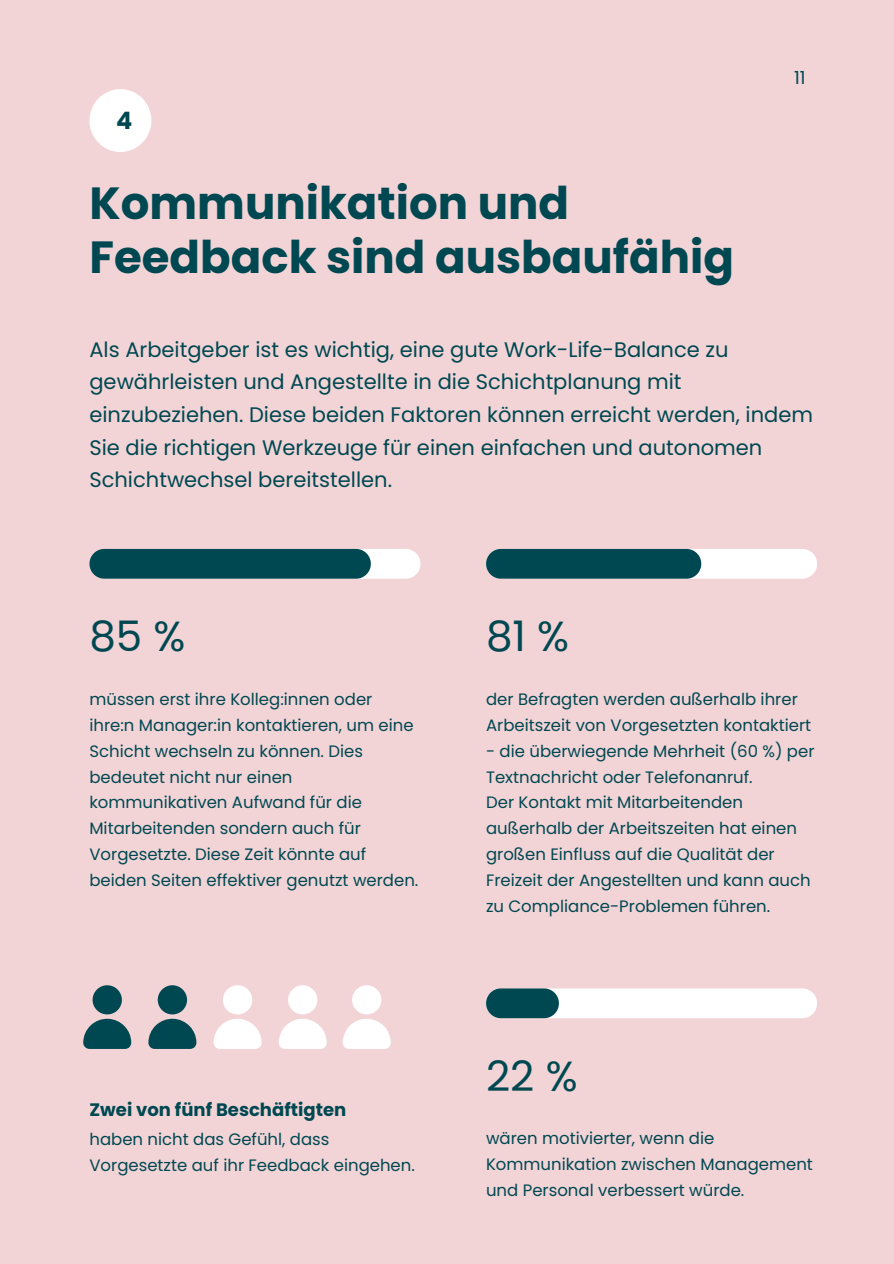
<style>
.page{position:relative;width:894px;height:1264px;background:#fff}
.page>*{position:absolute;margin:0;border:0;box-sizing:border-box;transform-origin:0 0}
.t1{font:700 45px/54px "Poppins";color:#004851}
.t2{font:42px "Poppins";color:#004851}
.t3{font:700 24px "Poppins";color:#004851}
.t4{font:21px/32.7px "Poppins";color:#004851}
.t5{font:700 18px "Poppins";color:#004851}
.t6{font:18px "Poppins";color:#004851}
.t7{font:16.5px/26px "Poppins";color:#004851}
</style>
<div class="page">
<div style="left:0;top:0;width:893px;height:1263px;background:#f2d4d7"></div>
<div style="left:89px;top:89px;width:62px;height:63px;background:#fff;border-radius:50%"></div>
<svg style="left:486px;top:549px;width:330px;height:29px;background:#5c8a8f"></svg>
<svg style="left:89px;top:549px;width:331px;height:29px;background:#2a656d"></svg>
<svg style="left:486px;top:988px;width:330px;height:30px;background:#cbd9db"></svg>
<svg style="left:83px;top:985px;width:48px;height:63px"></svg>
<svg style="left:148px;top:985px;width:48px;height:63px"></svg>
<svg style="left:213px;top:985px;width:48px;height:63px"></svg>
<svg style="left:279px;top:985px;width:47px;height:63px"></svg>
<svg style="left:343px;top:985px;width:47px;height:63px"></svg>
<p class="t3" style="left:116px;top:103px;width:18px">4</p>
<p class="t1" style="left:89px;top:176px;width:645px">Kommunikation und<br>Feedback sind ausbaufähig</p>
<p class="t6" style="left:793px;top:66px;width:13px">11</p>
<p class="t4" style="left:89px;top:333px;width:725px">Als Arbeitgeber ist es wichtig, eine gute Work-Life-Balance zu gewährleisten und Angestellte in die Schichtplanung mit einzubeziehen. Diese beiden Faktoren können erreicht werden, indem Sie die richtigen Werkzeuge fü r einen einfachen und autonomen Schichtwechsel bereitstellen.</p>
<p class="t2" style="left:89px;top:607px;width:98px">85 %</p>
<p class="t7" style="left:89px;top:686px;width:330px">müssen erst ihre Kolleg:innen oder ihre:n Manager:in kontaktieren, um eine Schicht wechseln zu können. Dies bedeutet nicht nur einen kommunikativen Aufwand für die Mitarbeitenden sondern auch für Vorgesetzte. Diese Zeit könnte auf beiden Seiten effektiver genutzt werden.</p>
<p class="t5" style="left:89px;top:1097px;width:258px">Zwei von fünf Beschäftigten</p>
<p class="t7" style="left:89px;top:1125px;width:241px">haben nicht das Gefühl, dass</p>
<p class="t7" style="left:89px;top:1151px;width:327px">Vorgesetzte auf ihr Feedback eingehen.</p>
<p class="t2" style="left:486px;top:607px;width:85px">81 %</p>
<p class="t7" style="left:486px;top:686px;width:326px">der Befragten werden außerhalb ihrer<br>Arbeitszeit von Vorgesetzten kontaktiert</p>
<p class="t7" style="left:486px;top:738px;width:330px">- die ü berwiegende Mehrheit (60 %) per<br>Textnachricht oder Telefonanruf.</p>
<p class="t7" style="left:486px;top:789px;width:326px">Der Kontakt mit Mitarbeitenden außerhalb der Arbeitszeiten hat einen großen Einfluss auf die Qualität der Freizeit der Angestellten und kann auch zu Compliance-Problemen fü hren.</p>
<p class="t2" style="left:486px;top:1046px;width:93px">22 %</p>
<p class="t7" style="left:486px;top:1125px;width:328px">wären motivierter, wenn die<br>Kommunikation zwischen Management und Personal verbessert würde.</p>
</div>
